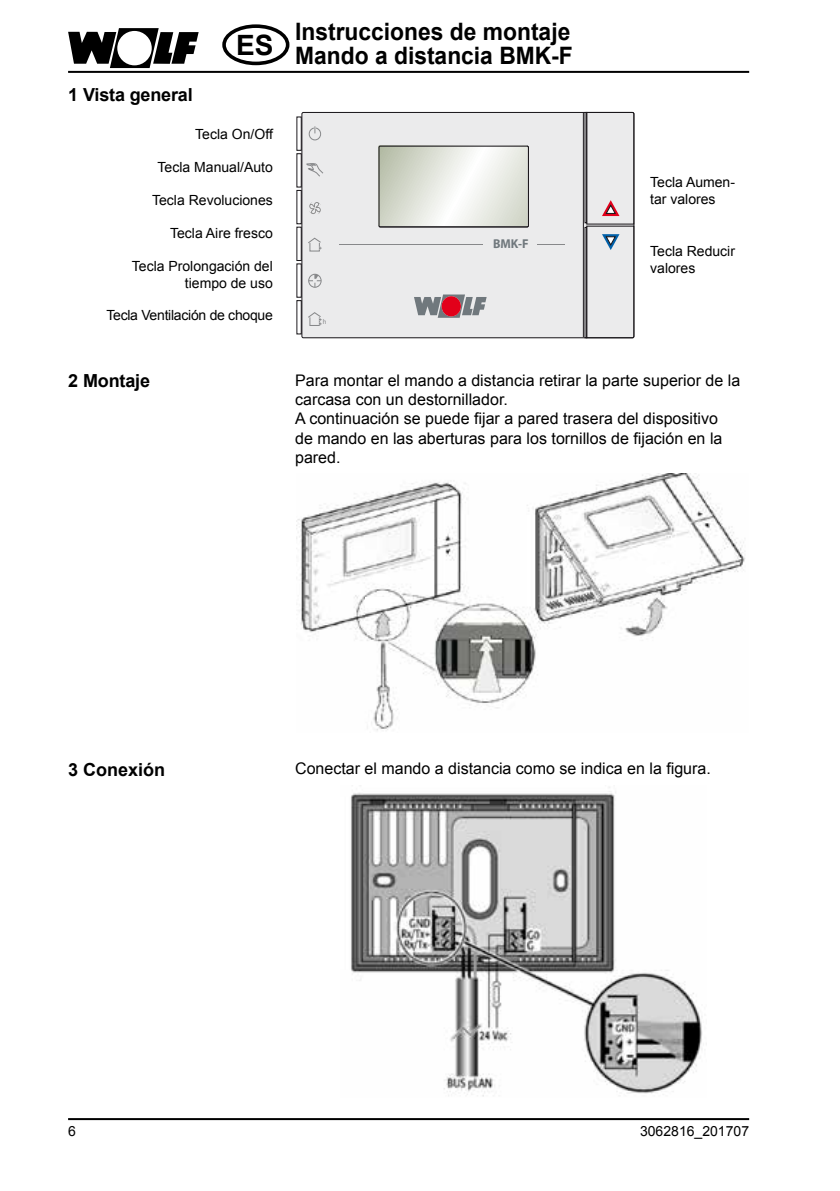
<style>
.page{position:relative;width:840px;height:1191px;background:#fff}
.page>*{position:absolute;margin:0;border:0;box-sizing:border-box;transform-origin:0 0}
.t1{font:700 24px/24px "Arial";color:#000;text-align:right;scale:.95 1}
.t2{font:700 18px "Arial";letter-spacing:-.01em;color:#000}
.t3{font:16px/19.2px "Arial";color:#000}
.t4{font:14px/16.8px "Arial";color:#000}
.t5{font:14px "Arial";letter-spacing:-.02em;color:#000}
.t6{font:700 12.8px "Myriad Pro";color:#70787d;scale:.95 1}
.t7{font:7px "Myriad Pro";color:#87888a;scale:.95 1}
</style>
<div class="page">
<hr style="left:68px;top:71px;width:680px;height:2px;background:#000">
<hr style="left:68px;top:1118px;width:680px;height:2px;background:#000">
<svg style="left:68px;top:28px;width:130px;height:40px"></svg>
<div style="left:222px;top:24px;width:67px;height:41px;border:4px solid #000;border-radius:50%"></div>
<img style="left:296px;top:473px;width:450px;height:258px">
<div style="left:365px;top:597px;width:24px;height:11px;background:#fff"></div>
<svg style="left:644px;top:564px;width:28px;height:12px"></svg>
<svg style="left:371px;top:573px;width:20px;height:11px"></svg>
<svg style="left:636px;top:544px;width:21px;height:11px"></svg>
<img style="left:351px;top:787px;width:351px;height:310px">
<div style="left:303px;top:114px;width:283px;height:222px;background:#ebebec"></div>
<svg style="left:586px;top:112px;width:48px;height:226px;background:#dddcde"></svg>
<div style="left:301px;top:112px;width:332px;height:226px;border:1px solid #1a171b;border-radius:2px"></div>
<hr style="left:582px;top:112px;width:1px;height:225px;background:#1a171b">
<hr style="left:339px;top:244px;width:225px;height:1px;background:#87888a">
<svg style="left:308px;top:126px;width:13px;height:15px"></svg>
<div style="left:483px;top:234px;width:53px;height:20px;background:#ebebec"></div>
<svg style="left:414px;top:294px;width:72px;height:24px"></svg>
<div style="left:441px;top:296px;width:19px;height:20px;background:#e2001a;border-radius:50%"></div>
<svg style="left:378px;top:145px;width:149px;height:80px"></svg>
<div style="left:378px;top:146px;width:150px;height:81px;border:1px solid #1a171b"></div>
<div style="left:308px;top:274px;width:13px;height:14px;border:1px solid #87888a;border-radius:50%"></div>
<svg style="left:308px;top:274px;width:13px;height:13px"></svg>
<svg style="left:305px;top:163px;width:19px;height:14px"></svg>
<div style="left:309px;top:242px;width:10px;height:9px;border:1px solid #87888a"></div>
<svg style="left:307px;top:237px;width:14px;height:13px"></svg>
<div style="left:309px;top:317px;width:10px;height:9px;border:1px solid #87888a"></div>
<svg style="left:307px;top:311px;width:14px;height:14px"></svg>
<svg style="left:308px;top:202px;width:13px;height:13px"></svg>
<p class="t2" style="left:68px;top:83px;width:126px">1 Vista general</p>
<h1 class="t1" style="left:236px;top:21px;width:355px">Instrucciones de montaje<br><sup>ES</sup> Mando a distancia BMK-F</h1>
<p class="t4" style="left:195px;top:126px;width:79px">Tecla On/Off</p>
<p class="t4" style="left:157px;top:159px;width:117px">Tecla Manual/Auto</p>
<p class="t4" style="left:152px;top:192px;width:122px">Tecla Revoluciones</p>
<p class="t4" style="left:170px;top:225px;width:104px">Tecla Aire fresco</p>
<p class="t4" style="left:132px;top:257px;width:142px;text-align:right">Tecla Prolongación del tiempo de uso</p>
<p class="t5" style="left:106px;top:306px;width:168px">Tecla Ventilación de choque</p>
<p class="t7" style="left:322px;top:317px;width:5px">h</p>
<p class="t6" style="left:492px;top:235px;width:39px">BMK-F</p>
<p class="t4" style="left:649px;top:174px;width:86px">Tecla Aumen&shy;tar valores</p>
<p class="t4" style="left:649px;top:243px;width:86px">Tecla Reducir valores</p>
<p class="t2" style="left:68px;top:369px;width:83px">2 Montaje</p>
<p class="t2" style="left:68px;top:757px;width:99px">3 Conexión</p>
<p class="t3" style="left:295px;top:371px;width:446px">Para montar el mando a distancia retirar la parte superior de la carcasa con un destornillador.<br>A continuación se puede fijar a pared trasera del dispositivo<br>de mando en las aberturas para los tornillos de fijación en la pared.</p>
<p class="t3" style="left:295px;top:759px;width:417px">Conectar el mando a distancia como se indica en la figura.</p>
<p class="t4" style="left:68px;top:1122px;width:9px">6</p>
<p class="t4" style="left:639px;top:1122px;width:110px">3062816_201707</p>
</div>
